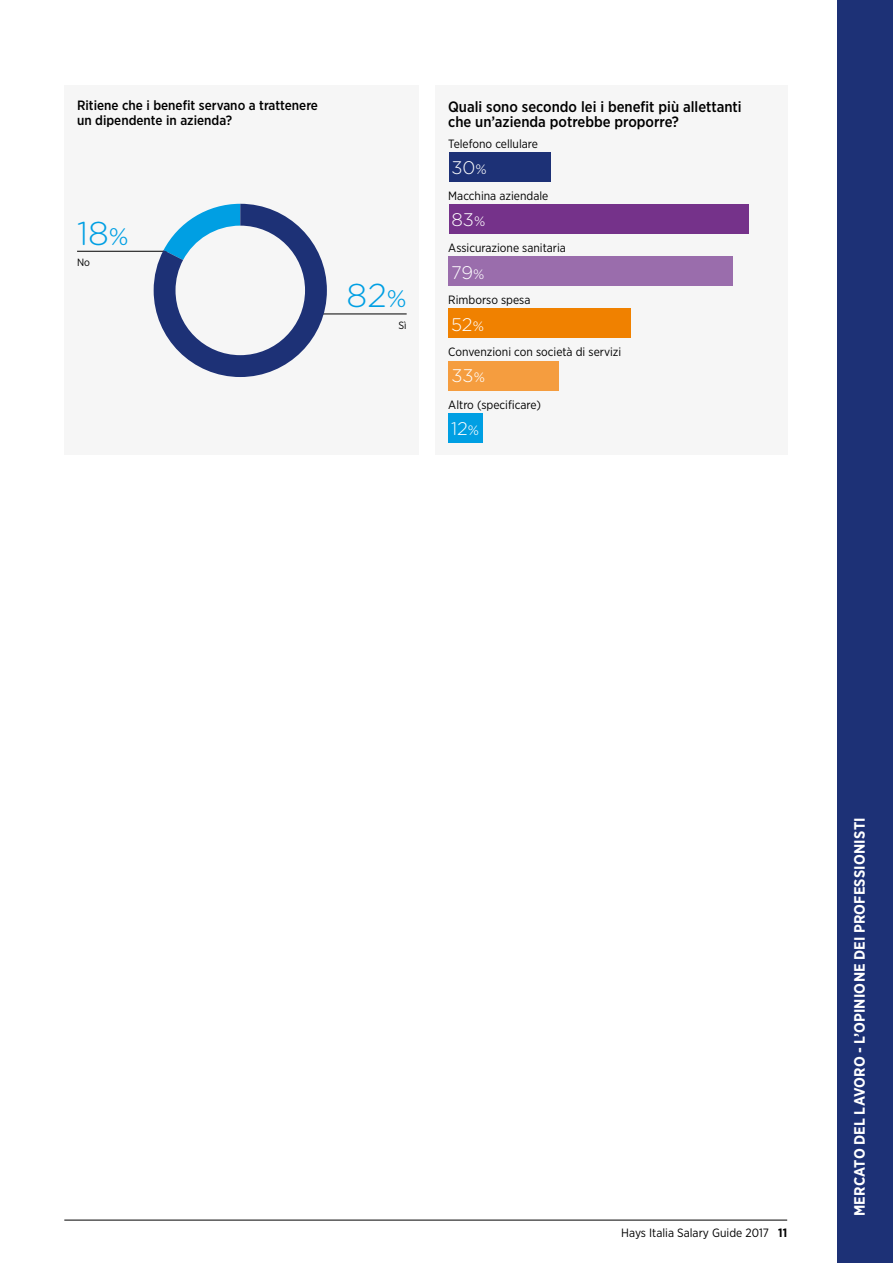
<style>
.page{position:relative;width:893px;height:1263px;background:#fff}
.page>*{position:absolute;margin:0;border:0;box-sizing:border-box;transform-origin:0 0}
.t1{font:300 33px "Gotham Rounded";color:#009fe3}
.t2{font:300 18.15px "Gotham Rounded";color:#fff}
.t3{font:500 15px/15px "Gotham Narrow";color:#000}
.t4{font:700 15px "Gotham Narrow";letter-spacing:.015em;color:#fff}
.t5{font:500 13.5px/15px "Gotham Narrow";color:#000}
.t6{font:12px "Gotham Narrow";color:#000}
.t7{font:10.5px "Gotham Narrow";color:#000}
.s1{font-size:24px}
.s2{font-size:13.65px}
.s3{font-weight:700}
</style>
<div class="page">
<div style="left:838px;top:0;width:55px;height:1263px;background:#1d3176"></div>
<div style="left:436px;top:85px;width:352px;height:369px;background:#f6f6f6"></div>
<div style="left:64px;top:85px;width:354px;height:369px;background:#f6f6f6"></div>
<hr style="left:77px;top:251px;width:102px;height:1px;background:#000">
<hr style="left:315px;top:314px;width:92px;height:1px;background:#000">
<svg style="left:154px;top:204px;width:173px;height:173px"></svg>
<div style="left:449px;top:152px;width:101px;height:30px;background:#1d3176"></div>
<div style="left:449px;top:204px;width:299px;height:30px;background:#75328a"></div>
<div style="left:448px;top:256px;width:285px;height:30px;background:#9a6dac"></div>
<div style="left:448px;top:308px;width:183px;height:30px;background:#f08100"></div>
<div style="left:449px;top:361px;width:110px;height:30px;background:#f59d3f"></div>
<div style="left:448px;top:413px;width:35px;height:30px;background:#009fe3"></div>
<hr style="left:64px;top:1220px;width:723px;height:1px;background:#000">
<p class="t5" style="left:77px;top:98px;width:242px">Ritiene che i benefit servano a trattenere un dipendente in azienda?</p>
<h1 class="t1" style="left:77px;top:211px;width:53px">18<span class="s1">%</span></h1>
<p class="t7" style="left:77px;top:256px;width:14px">No</p>
<h1 class="t1" style="left:347px;top:273px;width:62px">82<span class="s1">%</span></h1>
<p class="t7" style="left:398px;top:319px;width:10px">Sì</p>
<p class="t3" style="left:448px;top:99px;width:295px">Quali sono secondo lei i benefit più allettanti che un’azienda potrebbe proporre?</p>
<p class="t6" style="left:448px;top:136px;width:91px">Telefono cellulare</p>
<h2 class="t2" style="left:451px;top:156px;width:37px">30<span class="s2">%</span></h2>
<p class="t6" style="left:448px;top:188px;width:102px">Macchina aziendale</p>
<h2 class="t2" style="left:451px;top:208px;width:35px">83<span class="s2">%</span></h2>
<p class="t6" style="left:448px;top:240px;width:119px">Assicurazione sanitaria</p>
<h2 class="t2" style="left:451px;top:260px;width:35px">79<span class="s2">%</span></h2>
<p class="t6" style="left:448px;top:293px;width:84px">Rimborso spesa</p>
<h2 class="t2" style="left:451px;top:312px;width:34px">52<span class="s2">%</span></h2>
<p class="t6" style="left:448px;top:345px;width:175px">Convenzioni con società di servizi</p>
<h2 class="t2" style="left:451px;top:364px;width:35px">33<span class="s2">%</span></h2>
<p class="t6" style="left:448px;top:397px;width:94px">Altro (specificare)</p>
<h2 class="t2" style="left:451px;top:417px;width:30px">12<span class="s2">%</span></h2>
<p class="t6" style="left:621px;top:1226px;width:167px">Hays Italia Salary Guide 2017 <span class="s3">11</span></p>
<p class="t4" style="left:850px;top:1216px;width:400px;rotate:-90deg">MERCATO DEL LAVORO - L’OPINIONE DEI PROFESSIONISTI</p>
</div>
